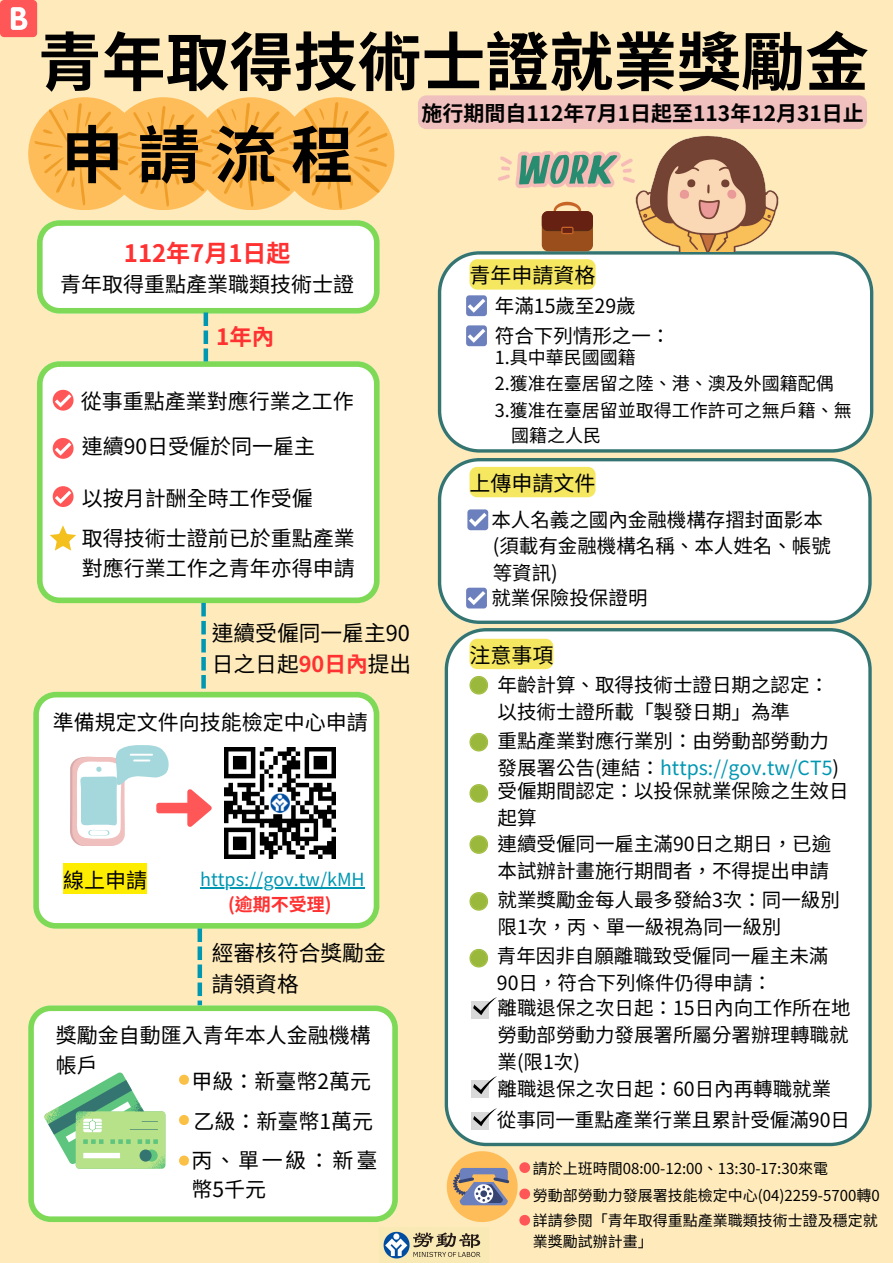
<style>
.page{position:relative;width:893px;height:1263px;background:#feeabb}
.page>*{position:absolute;margin:0;border:0;box-sizing:border-box;transform-origin:0 0}
.t1{font:700 63.9px "Noto Sans TC";color:#000}
.t2{font:700 62.4px "Noto Sans TC";color:#000}
.t3{font:700 24px "Noto Sans TC";color:#ff3131}
.t4{font:700 22.5px "Noto Sans TC";color:#ff3131}
.t5{font:21.75px/30.4px "Noto Sans TC";color:#000}
.t6{font:21px/29.2px "Noto Sans TC";color:#000}
.t7{font:700 21px "Noto Sans TC";color:#000}
.t8{font:19.5px/27px "Noto Sans TC";color:#000}
.t9{font:18px "Noto Sans TC";color:#000}
.t10{font:18px "Noto Sans TC";color:#0097b2}
.t11{font:700 18px "Noto Sans TC";color:#ff3131}
.t12{font:15px/20.9px "Noto Sans TC";color:#000}
.s1{font-weight:700;color:#ff3131}
.s2{color:#0097b2}
</style>
<div class="page">
<div style="left:28px;top:97px;width:114px;height:113px;background:#ffbd59;border-radius:50%"></div>
<div style="left:281px;top:97px;width:113px;height:113px;background:#ffbd59;border-radius:50%"></div>
<svg style="left:37px;top:361px;width:343px;height:242px;background:#f5fbf1"></svg>
<svg style="left:33px;top:692px;width:346px;height:237px;background:#eef9e9"></svg>
<svg style="left:197px;top:928px;width:5px;height:77px"></svg>
<svg style="left:28px;top:1005px;width:370px;height:217px;background:#f2fbee"></svg>
<svg style="left:438px;top:251px;width:435px;height:202px;background:#f4f7f6"></svg>
<svg style="left:438px;top:458px;width:433px;height:166px;background:#f3f6f5"></svg>
<div style="left:445px;top:628px;width:426px;height:518px;background:#fff"></div>
<svg style="left:53px;top:390px;width:21px;height:21px"></svg>
<svg style="left:53px;top:438px;width:21px;height:21px"></svg>
<svg style="left:53px;top:486px;width:21px;height:21px"></svg>
<svg style="left:44px;top:1072px;width:121px;height:97px;background:#b4dcaf"></svg>
<svg style="left:179px;top:1074px;width:10px;height:11px"></svg>
<svg style="left:179px;top:1155px;width:10px;height:11px"></svg>
<svg style="left:179px;top:1115px;width:10px;height:10px"></svg>
<div style="left:542px;top:211px;width:51px;height:40px;background:#9a4e1c;border-radius:6px"></div>
<svg style="left:542px;top:202px;width:51px;height:32px"></svg>
<svg style="left:498px;top:151px;width:137px;height:37px"></svg>
<svg style="left:35px;top:102px;width:353px;height:107px"></svg>
<div style="left:466px;top:295px;width:21px;height:21px;background:#6d80be;border-radius:3px"></div>
<svg style="left:468px;top:299px;width:17px;height:14px"></svg>
<div style="left:466px;top:325px;width:21px;height:21px;background:#6d80be;border-radius:3px"></div>
<svg style="left:468px;top:329px;width:17px;height:14px"></svg>
<div style="left:467px;top:509px;width:21px;height:21px;background:#6d80be;border-radius:3px"></div>
<svg style="left:469px;top:513px;width:18px;height:14px"></svg>
<div style="left:466px;top:588px;width:21px;height:20px;background:#6d80be;border-radius:3px"></div>
<svg style="left:468px;top:591px;width:17px;height:14px"></svg>
<svg style="left:469px;top:676px;width:19px;height:18px"></svg>
<svg style="left:469px;top:733px;width:19px;height:18px"></svg>
<svg style="left:469px;top:784px;width:19px;height:19px"></svg>
<svg style="left:469px;top:835px;width:19px;height:19px"></svg>
<svg style="left:469px;top:892px;width:19px;height:19px"></svg>
<svg style="left:469px;top:949px;width:19px;height:18px"></svg>
<div style="left:471px;top:1001px;width:18px;height:18px;background:#d9d9d9"></div>
<svg style="left:473px;top:997px;width:24px;height:18px"></svg>
<div style="left:471px;top:1112px;width:18px;height:18px;background:#d9d9d9"></div>
<svg style="left:473px;top:1108px;width:24px;height:18px"></svg>
<div style="left:471px;top:1080px;width:18px;height:18px;background:#d9d9d9"></div>
<svg style="left:473px;top:1076px;width:24px;height:18px"></svg>
<img style="left:635px;top:135px;width:143px;height:116px">
<svg style="left:70px;top:603px;width:142px;height:243px"></svg>
<img style="left:225px;top:747px;width:111px;height:111px">
<div style="left:0;top:0;width:37px;height:37px;background:#ff5757;border-radius:4px"></div>
<svg style="left:11px;top:7px;width:16px;height:23px"></svg>
<svg style="left:37px;top:220px;width:343px;height:141px"></svg>
<img style="left:383px;top:1231px;width:98px;height:28px">
<svg style="left:447px;top:1151px;width:83px;height:74px"></svg>
<svg style="left:50px;top:525px;width:26px;height:26px"></svg>
<div style="left:63px;top:864px;width:84px;height:30px;background:#ffed00"></div>
<div style="left:469px;top:259px;width:126px;height:31px;background:#f6e761;border-radius:8px"></div>
<div style="left:469px;top:467px;width:126px;height:30px;background:#f6e761;border-radius:8px"></div>
<div style="left:469px;top:639px;width:84px;height:30px;background:#f6e761;border-radius:8px"></div>
<div style="left:418px;top:95px;width:449px;height:34px;background:#f0c0bf"></div>
<hr style="left:200px;top:887px;width:165px;height:2px;background:#0097b2">
<p class="t1" style="left:38px;top:11px;width:830px">青年取得技術士證就業獎勵金</p>
<p class="t2" style="left:61px;top:105px;width:294px">申請流程</p>
<p class="t7" style="left:421px;top:97px;width:442px">施行期間自 112年7月 1日起至113年12月 31日止</p>
<p class="t3" style="left:124px;top:234px;width:168px">112年7月 1日起</p>
<p class="t6" style="left:60px;top:269px;width:295px">青年取得重點產業職類技術士證</p>
<p class="t4" style="left:216px;top:319px;width:60px">1年內</p>
<p class="t6" style="left:81px;top:385px;width:274px">從事重點產業對應行業之工作</p>
<p class="t6" style="left:82px;top:430px;width:235px">連續90日受僱於同一雇主</p>
<p class="t6" style="left:82px;top:482px;width:232px">以按月計酬全時工作受僱</p>
<p class="t6" style="left:82px;top:523px;width:274px">取得技術士證前已於重點產業對應行業工作之青年亦得申請</p>
<p class="t5" style="left:212px;top:616px;width:201px">連續受僱同一雇主90日之日起<span class="s1">90日內</span>提出</p>
<p class="t6" style="left:53px;top:707px;width:316px">準備規定文件向技能檢定中心申請</p>
<p class="t6" style="left:63px;top:864px;width:85px">線上申請</p>
<p class="t10" style="left:200px;top:865px;width:166px">https://gov.tw/kMH</p>
<p class="t11" style="left:228px;top:890px;width:105px">(逾期不受理)</p>
<p class="t5" style="left:212px;top:936px;width:174px">經審核符合獎勵金請領資格</p>
<p class="t6" style="left:56px;top:1019px;width:316px">獎勵金自動匯入青年本人金融機構帳戶</p>
<p class="t6" style="left:191px;top:1065px;width:181px">甲級：新臺幣2萬元</p>
<p class="t6" style="left:193px;top:1105px;width:181px">乙級：新臺幣1萬元</p>
<p class="t6" style="left:191px;top:1144px;width:187px">丙、單一級：新臺幣5千元</p>
<p class="t6" style="left:469px;top:260px;width:127px">青年申請資格</p>
<p class="t8" style="left:495px;top:291px;width:142px">年滿15歲至29歲</p>
<p class="t9" style="left:495px;top:343px;width:142px">1.具中華民國國籍</p>
<p class="t8" style="left:495px;top:321px;width:177px">符合下列情形之一：</p>
<p class="t9" style="left:495px;top:369px;width:340px">2.獲准在臺居留之陸、港、澳及外國籍配偶</p>
<p class="t9" style="left:495px;top:396px;width:358px">3.獲准在臺居留並取得工作許可之無戶籍、無</p>
<p class="t9" style="left:511px;top:421px;width:89px">國籍之人民</p>
<p class="t6" style="left:469px;top:467px;width:127px">上傳申請文件</p>
<p class="t8" style="left:491px;top:505px;width:333px">本人名義之國內金融機構存摺封面影本</p>
<p class="t8" style="left:493px;top:531px;width:339px">(須載有金融機構名稱、本人姓名、帳號等資訊)</p>
<p class="t8" style="left:491px;top:583px;width:157px">就業保險投保證明</p>
<p class="t6" style="left:469px;top:639px;width:85px">注意事項</p>
<p class="t8" style="left:497px;top:670px;width:333px">年齡計算、取得技術士證日期之認定：以技術士證所載「製發日期」為準</p>
<p class="t8" style="left:497px;top:726px;width:343px">重點產業對應行業別：由勞動部勞動力發展署公告(連結：<span class="s2">https://gov.tw/CT5</span>)</p>
<p class="t8" style="left:497px;top:775px;width:346px">受僱期間認定：以投保就業保險之生效日起算</p>
<p class="t8" style="left:497px;top:828px;width:335px">連續受僱同一雇主滿90日之期日，已逾本試辦計畫施行期間者，不得提出申請</p>
<p class="t8" style="left:497px;top:885px;width:344px">就業獎勵金每人最多發給3次：同一級別限1次，丙、單一級視為同一級別</p>
<p class="t8" style="left:497px;top:941px;width:333px">青年因非自願離職致受僱同一雇主未滿<br>90日，符合下列條件仍得申請：</p>
<p class="t8" style="left:497px;top:993px;width:355px;text-align:justify">離職退保之次日起：15日內向工作所在地勞動部勞動力發展署所屬分署辦理轉職就業(限1次)</p>
<p class="t8" style="left:497px;top:1105px;width:348px">從事同一重點產業行業且累計受僱滿90日</p>
<p class="t8" style="left:497px;top:1074px;width:335px">離職退保之次日起：60日內再轉職就業</p>
<p class="t12" style="left:533px;top:1157px;width:297px">請於上班時間08:00-12:00、13:30-17:30來電</p>
<p class="t12" style="left:533px;top:1183px;width:348px">勞動部勞動力發展署技能檢定中心(04)2259-5700轉0</p>
<p class="t12" style="left:533px;top:1209px;width:346px">詳請參閱「青年取得重點產業職類技術士證及穩定就業獎勵試辦計畫」</p>
</div>
